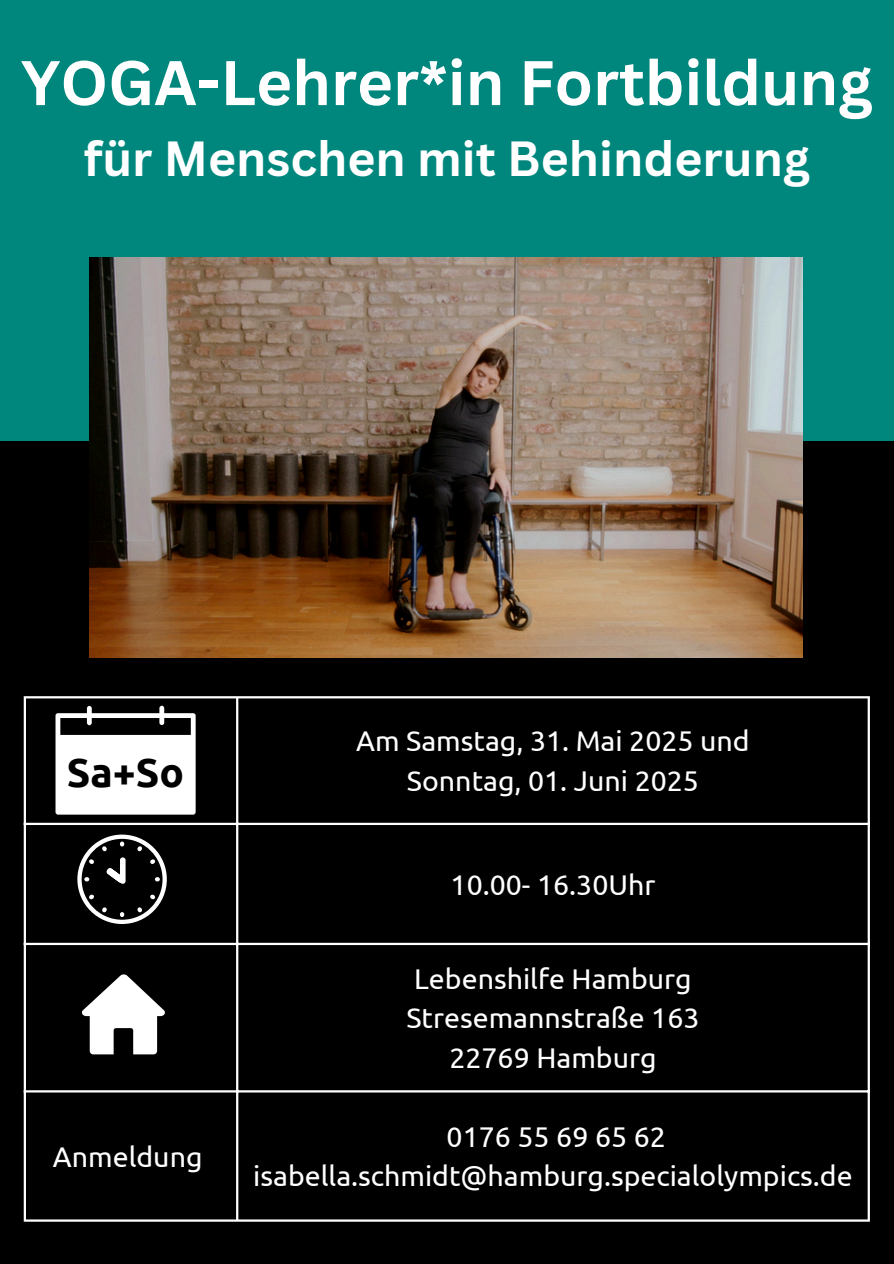
<style>
.page{position:relative;width:894px;height:1264px;background:#fff}
.page>*{position:absolute;margin:0;border:0;box-sizing:border-box;transform-origin:0 0}
.t1{font:700 61.5px "Canva Sans";color:#fff}
.t2{font:700 48px "Canva Sans";color:#fff}
.t3{font:700 40.5px "Ubuntu";color:#000}
.t4{font:28.5px "Ubuntu";color:#fff}
</style>
<div class="page">
<div style="left:0;top:0;width:893px;height:1263px;background:#000"></div>
<hr style="left:24px;top:698px;width:2px;height:521px;background:#fff">
<hr style="left:236px;top:698px;width:2px;height:521px;background:#fff">
<hr style="left:867px;top:698px;width:2px;height:521px;background:#fff">
<hr style="left:24px;top:696px;width:845px;height:2px;background:#fff">
<hr style="left:24px;top:822px;width:845px;height:3px;background:#fff">
<hr style="left:24px;top:942px;width:845px;height:3px;background:#fff">
<hr style="left:24px;top:1090px;width:845px;height:2px;background:#fff">
<hr style="left:24px;top:1219px;width:845px;height:2px;background:#fff">
<svg style="left:55px;top:705px;width:140px;height:109px"></svg>
<svg style="left:82px;top:974px;width:83px;height:80px"></svg>
<svg style="left:77px;top:834px;width:89px;height:89px"></svg>
<div style="left:0;top:0;width:893px;height:440px;background:#00877d"></div>
<img style="left:89px;top:257px;width:712px;height:400px">
<p class="t1" style="left:21px;top:39px;width:853px">YOGA-Lehrer*in Fortbildung</p>
<p class="t2" style="left:84px;top:125px;width:727px">für Menschen mit Behinderung</p>
<p class="t3" style="left:67px;top:749px;width:119px">Sa+So</p>
<p class="t4" style="left:53px;top:1140px;width:151px">Anmeldung</p>
<h1 class="t4" style="left:356px;top:724px;width:395px">Am Samstag, 31. Mai 2025 und</h1>
<p class="t4" style="left:407px;top:764px;width:293px">Sonntag, 01. Juni 2025</p>
<p class="t4" style="left:450px;top:868px;width:206px">10.00- 16.30Uhr</p>
<p class="t4" style="left:414px;top:962px;width:279px">Lebenshilfe Hamburg</p>
<p class="t4" style="left:406px;top:1001px;width:294px">Stresemannstraße 163</p>
<p class="t4" style="left:449px;top:1041px;width:209px">22769 Hamburg</p>
<p class="t4" style="left:446px;top:1119px;width:221px">0176 55 69 65 62</p>
<p class="t4" style="left:253px;top:1159px;width:601px">isabella.schmidt@hamburg.specialolympics.de</p>
</div>
